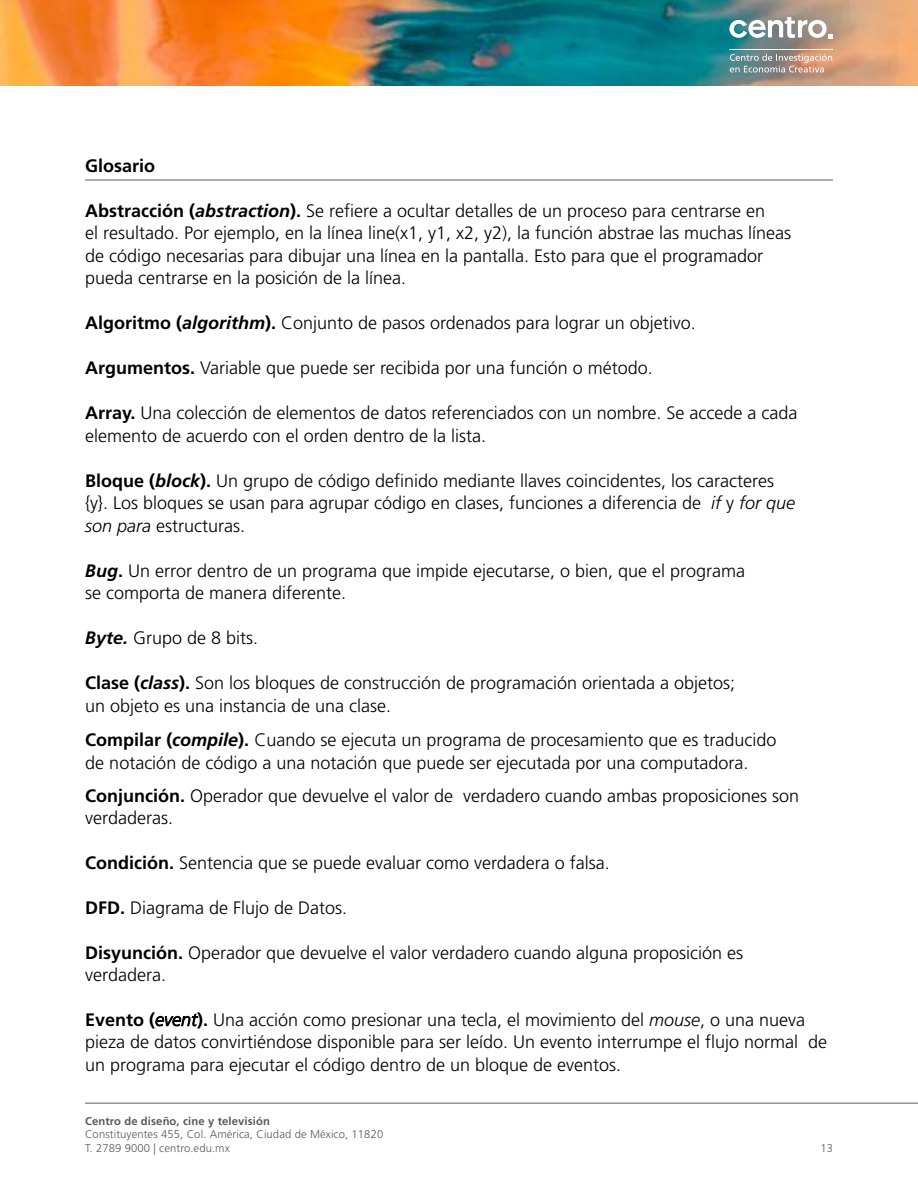
<style>
.page{position:relative;width:918px;height:1188px;background:#fff}
.page>*{position:absolute;margin:0;border:0;box-sizing:border-box;transform-origin:0 0}
.t1{font:300 18px/22.5px "Frutiger LT Std";color:#000}
.t2{font:700 18px "Frutiger LT Std";color:#000}
.t3{font:300 11.25px/13.5px "Frutiger LT Std";letter-spacing:.01em;color:#5a5a5a}
.t4{font:700 11.25px "Frutiger LT Std";letter-spacing:.01em;color:#5a5a5a}
.s1{font-weight:700}
.s2{font-weight:700;font-style:italic}
.s3{font-style:italic}
</style>
<div class="page">
<hr style="left:85px;top:1103px;width:833px;height:1px;background:#5a5a5a">
<img style="left:0;top:0;width:918px;height:85px">
<svg style="left:729px;top:17px;width:104px;height:21px"></svg>
<hr style="left:729px;top:49px;width:104px;height:1px;background:#fff">
<svg style="left:730px;top:54px;width:102px;height:18px"></svg>
<hr style="left:85px;top:180px;width:748px;height:1px;background:#5a5a5a">
<p class="t2" style="left:85px;top:155px;width:72px">Glosario</p>
<p class="t1" style="left:85px;top:199px;width:708px"><span class="s1">Abstracción (</span><span class="s2">abstraction</span><span class="s1">).</span> Se refiere a ocultar detalles de un proceso para centrarse en<br>el resultado. Por ejemplo, en la línea line(x1, y1, x2, y2), la función abstrae las muchas líneas de código necesarias para dibujar una línea en la pantalla. Esto para que el programador pueda centrarse en la posición de la línea.</p>
<p class="t1" style="left:85px;top:312px;width:612px"><span class="s1">Algoritmo (</span><span class="s2">algorithm</span><span class="s1">).</span> Conjunto de pasos ordenados para lograr un objetivo.</p>
<p class="t1" style="left:85px;top:357px;width:569px"><span class="s1">Argumentos.</span> Variable que puede ser recibida por una función o método.</p>
<p class="t1" style="left:85px;top:402px;width:714px"><span class="s1">Array.</span> Una colección de elementos de datos referenciados con un nombre. Se accede a cada elemento de acuerdo con el orden dentro de la lista.</p>
<p class="t1" style="left:85px;top:469px;width:712px"><span class="s1">Bloque (</span><span class="s2">block</span><span class="s1">).</span> Un grupo de código definido mediante llaves coincidentes, los caracteres {y}. Los bloques se usan para agrupar código en clases, funciones a diferencia de <span class="s3">if</span> y <span class="s3">for que son para</span> estructuras.</p>
<p class="t1" style="left:85px;top:559px;width:662px"><span class="s2">Bug</span><span class="s1">.</span> Un error dentro de un programa que impide ejecutarse, o bien, que el programa se comporta de manera diferente.</p>
<p class="t1" style="left:85px;top:627px;width:175px"><span class="s2">Byte.</span> Grupo de 8 bits.</p>
<p class="t1" style="left:85px;top:672px;width:652px"><span class="s1">Clase (</span><span class="s2">class</span><span class="s1">).</span> Son los bloques de construcción de programación orientada a objetos; un objeto es una instancia de una clase.</p>
<p class="t1" style="left:85px;top:729px;width:693px"><span class="s1">Compilar (</span><span class="s2">compile</span><span class="s1">).</span> Cuando se ejecuta un programa de procesamiento que es traducido de notación de código a una notación que puede ser ejecutada por una computadora.</p>
<p class="t1" style="left:85px;top:784px;width:716px"><span class="s1">Conjunción.</span> Operador que devuelve el valor de verdadero cuando ambas proposiciones son verdaderas.</p>
<p class="t1" style="left:85px;top:852px;width:526px"><span class="s1">Condición.</span> Sentencia que se puede evaluar como verdadera o falsa.</p>
<p class="t1" style="left:85px;top:897px;width:264px"><span class="s1">DFD.</span> Diagrama de Flujo de Datos.</p>
<p class="t1" style="left:85px;top:942px;width:660px;line-height:21.6px"><span class="s1">Disyunción.</span> Operador que devuelve el valor verdadero cuando alguna proposición es verdadera.</p>
<p class="t1" style="left:85px;top:1009px;width:744px"><span class="s1">Evento (</span><span class="s3">event</span><span class="s1">).</span> Una acción como presionar una tecla, el movimiento del <span class="s3">mouse</span>, o una nueva pieza de datos convirtiéndose disponible para ser leído. Un evento interrumpe el flujo normal de un programa para ejecutar el código dentro de un bloque de eventos.</p>
<p class="t4" style="left:85px;top:1114px;width:186px">Centro de diseño, cine y televisión</p>
<p class="t3" style="left:85px;top:1128px;width:300px">Constituyentes 455, Col. América, Ciudad de México, 11820<br>T. 2789 9000 | centro.edu.mx</p>
<p class="t3" style="left:820px;top:1141px;width:14px">13</p>
</div>
